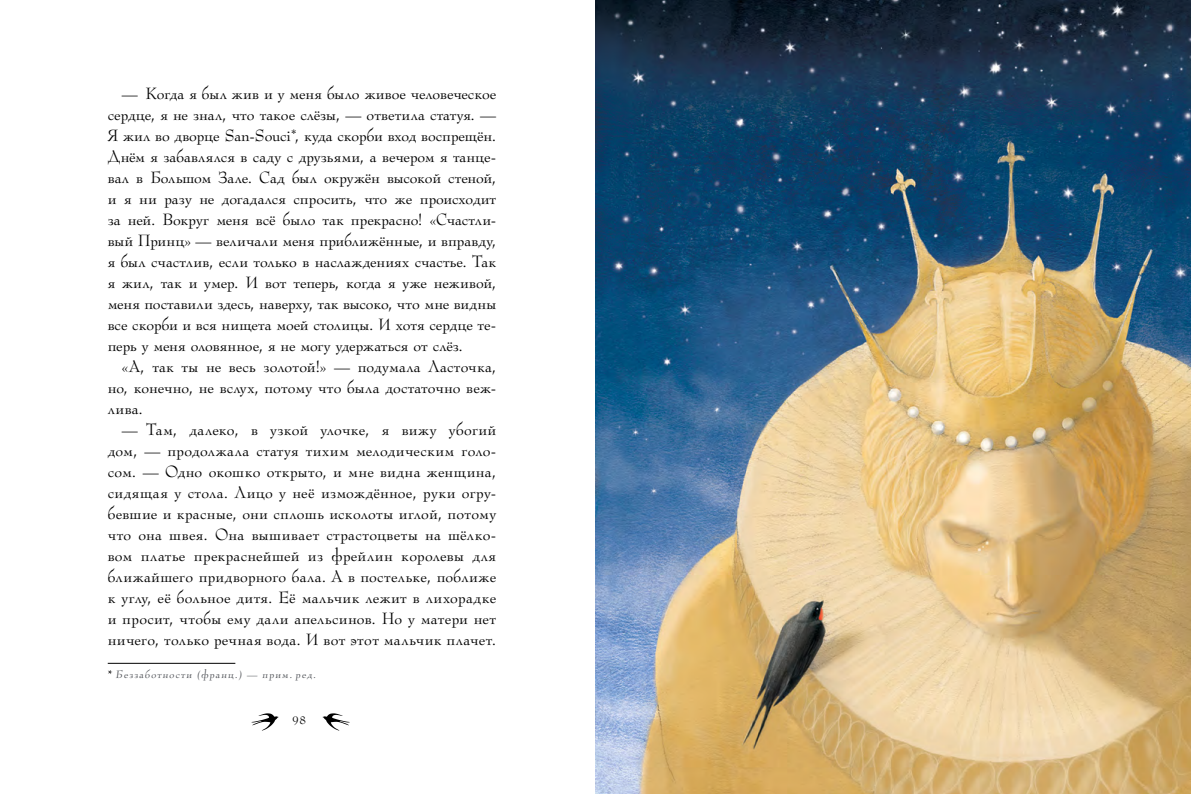
<style>
.page{position:relative;width:1191px;height:794px;background:#fff}
.page>*{position:absolute;margin:0;border:0;box-sizing:border-box;transform-origin:0 0}
.t1{font:16px/21px "Metropol";letter-spacing:.005em;color:#000;text-align:justify}
.t2{font:11px "Metropol";color:#000}
.t3{font:10.5px "Metropol";color:#4e5156}
.s1{font-family:"Minion Pro";font-size:12px;color:#000}
</style>
<div class="page">
<img style="left:595px;top:0;width:596px;height:794px">
<svg style="left:251px;top:713px;width:28px;height:17px"></svg>
<svg style="left:322px;top:713px;width:28px;height:17px"></svg>
<hr style="left:108px;top:663px;width:127px;height:1px;background:#000">
<p class="t1" style="left:108px;top:83px;width:390px;text-indent:14px">— Когда я был жив и у меня было живое человеческое сердце, я не знал, что такое слёзы, — ответила статуя. — Я жил во дворце San-Souci*, куда скорби вход воспрещён.<br>Днём я забавлялся в саду с друзьями, а вечером я танце&shy;вал в Большом Зале. Сад был окружён высокой стеной, и я ни разу не догадался спросить, что же происходит за ней. Вокруг меня всё было так прекрасно! «Счастли&shy;вый Принц» — величали меня приближённые, и вправду, я был счастлив, если только в наслаждениях счастье. Так я жил, так и умер. И вот теперь, когда я уже неживой, меня поставили здесь, наверху, так высоко, что мне видны все скорби и вся нищета моей столицы. И хотя сердце те&shy;перь у меня оловянное, я не могу удержаться от слёз.</p>
<p class="t1" style="left:108px;top:356px;width:390px;text-indent:14px">«А, так ты не весь золотой!» — подумала Ласточка, но, конечно, не вслух, потому что была достаточно веж&shy;лива.</p>
<p class="t1" style="left:108px;top:419px;width:390px;text-indent:14px">— Там, далеко, в узкой улочке, я вижу убогий дом, — продолжала статуя тихим мелодическим голо&shy;сом. — Одно окошко открыто, и мне видна женщина, сидящая у стола. Лицо у неё измождённое, руки огру&shy;бевшие и красные, они сплошь исколоты иглой, потому что она швея. Она вышивает страстоцветы на шёлко&shy;вом платье прекраснейшей из фрейлин королевы для ближайшего придворного бала. А в постельке, поближе к углу, её больное дитя. Её мальчик лежит в лихорадке и просит, чтобы ему дали апельсинов. Но у матери нет ничего, только речная вода. И вот этот мальчик плачет.</p>
<p class="t3" style="left:108px;top:668px;width:211px"><span class="s1">*</span> Беззаботности (франц.) — прим. ред.</p>
<p class="t2" style="left:292px;top:713px;width:15px">98</p>
</div>
